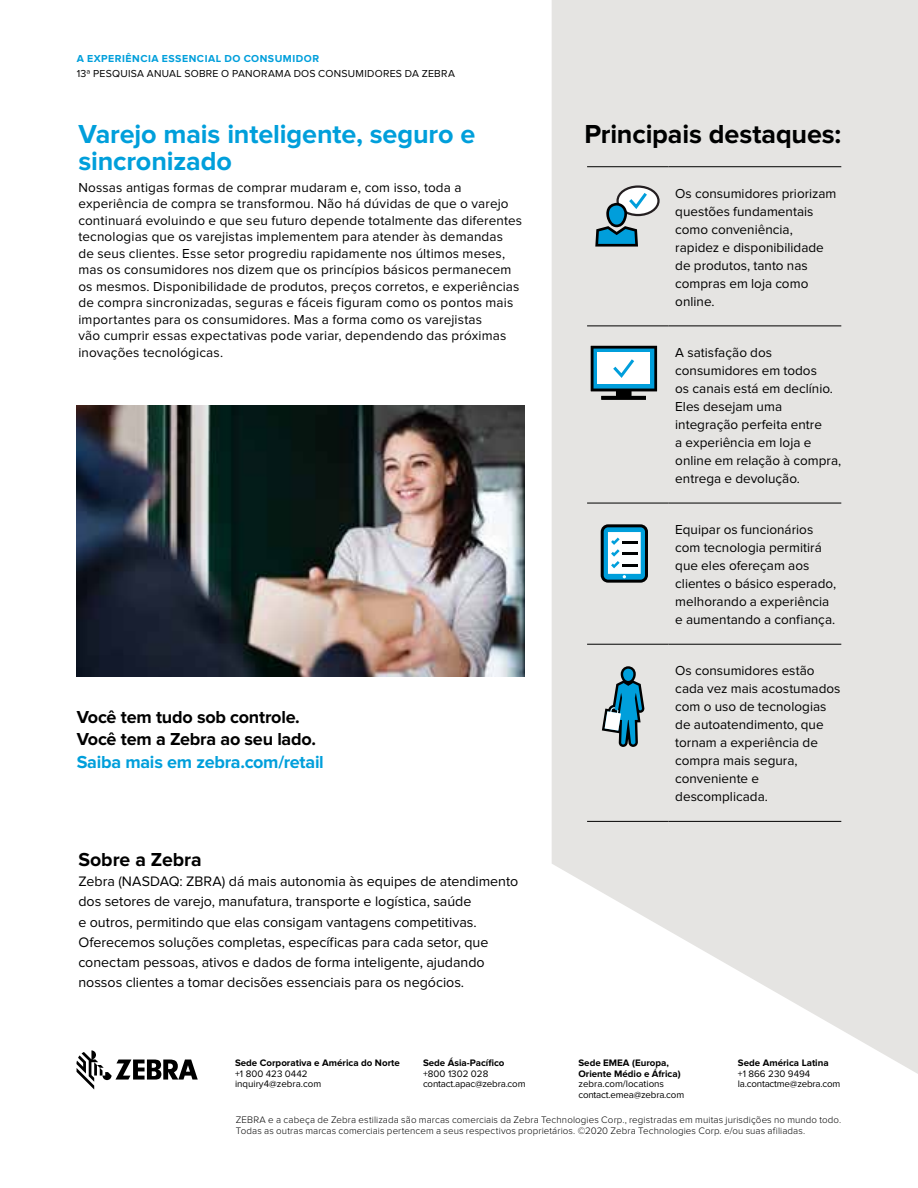
<style>
.page{position:relative;width:918px;height:1188px;background:#fff}
.page>*{position:absolute;margin:0;border:0;box-sizing:border-box;transform-origin:0 0}
.t1{font:700 27px/27px "Proxima Nova";letter-spacing:-.005em;color:#009fdb}
.t2{font:700 27px "Proxima Nova";letter-spacing:-.005em;color:#000101}
.t3{font:700 19.5px "Proxima Nova";color:#000}
.t4{font:700 18px/22.5px "Proxima Nova";letter-spacing:-.01em;color:#000}
.t5{font:700 18px "Proxima Nova";letter-spacing:-.01em;color:#009fdb}
.t6{font:14.25px/20.2px "Proxima Nova";color:#000101}
.t7{font:13.5px/18px "Proxima Nova";letter-spacing:.005em;color:#000}
.t8{font:10.5px "Proxima Nova";letter-spacing:.025em;color:#000}
.t9{font:700 10.5px "Proxima Nova";letter-spacing:.045em;color:#009fdb}
.t10{font:300 9.75px/10.5px "Proxima Nova";letter-spacing:.01em;color:#000}
.t11{font:9.75px/10.5px "Proxima Nova";letter-spacing:-.02em;color:#000}
.t12{font:700 9.75px/10.5px "Proxima Nova";color:#000}
.t13{font:9.75px/10.5px "Proxima Nova";color:#000}
</style>
<div class="page">
<svg style="left:552px;top:0;width:366px;height:1074px;background:#e7e6e4"></svg>
<img style="left:77px;top:405px;width:448px;height:271px">
<svg style="left:77px;top:1050px;width:121px;height:40px"></svg>
<hr style="left:587px;top:166px;width:82px;height:1px;background:#000">
<hr style="left:669px;top:166px;width:172px;height:1px;background:#000">
<hr style="left:587px;top:326px;width:82px;height:1px;background:#000">
<hr style="left:669px;top:326px;width:172px;height:1px;background:#000">
<hr style="left:587px;top:503px;width:82px;height:1px;background:#000">
<hr style="left:669px;top:503px;width:172px;height:1px;background:#000">
<hr style="left:587px;top:644px;width:82px;height:1px;background:#000">
<hr style="left:669px;top:644px;width:172px;height:1px;background:#000">
<hr style="left:587px;top:821px;width:82px;height:1px;background:#000">
<hr style="left:669px;top:821px;width:172px;height:1px;background:#000">
<svg style="left:591px;top:346px;width:66px;height:54px"></svg>
<svg style="left:618px;top:187px;width:40px;height:28px"></svg>
<div style="left:616px;top:185px;width:43px;height:31px;border:2px solid #241f21;border-radius:50%"></div>
<svg style="left:595px;top:190px;width:55px;height:57px"></svg>
<svg style="left:601px;top:524px;width:47px;height:59px"></svg>
<svg style="left:602px;top:666px;width:43px;height:81px;background:#70a1b2"></svg>
<p class="t9" style="left:77px;top:53px;width:244px">A EXPERIÊNCIA ESSENCIAL DO CONSUMIDOR</p>
<p class="t8" style="left:77px;top:68px;width:380px">13ª PESQUISA ANUAL SOBRE O PANORAMA DOS CONSUMIDORES DA ZEBRA</p>
<h1 class="t1" style="left:78px;top:121px;width:399px">Varejo mais inteligente, seguro e sincronizado</h1>
<p class="t7" style="left:78px;top:180px;width:445px;line-height:16.5px">Nossas antigas formas de comprar mudaram e, com isso, toda a experiência de compra se transformou. Não há dúvidas de que o varejo continuará evoluindo e que seu futuro depende totalmente das diferentes tecnologias que os varejistas implementem para atender às demandas<br>de seus clientes. Esse setor progrediu rapidamente nos últimos meses, mas os consumidores nos dizem que os princípios básicos permanecem os mesmos. Disponibilidade de produtos, preços corretos, e experiências de compra sincronizadas, seguras e fáceis figuram como os pontos mais importantes para os consumidores. Mas a forma como os varejistas<br>vão cumprir essas expectativas pode variar, dependendo das próximas inovações tecnológicas.</p>
<h3 class="t4" style="left:77px;top:706px;width:241px">Você tem tudo sob controle.<br>Você tem a Zebra ao seu lado.</h3>
<h3 class="t5" style="left:77px;top:751px;width:249px">Saiba mais em zebra.com/retail</h3>
<h2 class="t3" style="left:78px;top:848px;width:125px">Sobre a Zebra</h2>
<p class="t6" style="left:78px;top:872px;width:441px">Zebra (NASDAQ: ZBRA) dá mais autonomia às equipes de atendimento dos setores de varejo, manufatura, transporte e logística, saúde<br>e outros, permitindo que elas consigam vantagens competitivas.<br>Oferecemos soluções completas, específicas para cada setor, que conectam pessoas, ativos e dados de forma inteligente, ajudando nossos clientes a tomar decisões essenciais para os negócios.</p>
<h1 class="t2" style="left:584px;top:118px;width:258px">Principais destaques:</h1>
<p class="t7" style="left:675px;top:185px;width:163px">Os consumidores priorizam questões fundamentais como conveniência, rapidez e disponibilidade de produtos, tanto nas compras em loja como online.</p>
<p class="t7" style="left:675px;top:344px;width:168px">A satisfação dos consumidores em todos<br>os canais está em declínio.<br>Eles desejam uma integração perfeita entre<br>a experiência em loja e online em relação à compra, entrega e devolução.</p>
<p class="t7" style="left:675px;top:521px;width:162px">Equipar os funcionários com tecnologia permitirá que eles ofereçam aos clientes o básico esperado, melhorando a experiência e aumentando a confiança.</p>
<p class="t7" style="left:675px;top:662px;width:167px">Os consumidores estão cada vez mais acostumados com o uso de tecnologias de autoatendimento, que tornam a experiência de compra mais segura, conveniente e descomplicada.</p>
<p class="t12" style="left:423px;top:1058px;width:83px">Sede Ásia-Pacífico</p>
<p class="t11" style="left:423px;top:1069px;width:104px">+800 1302 028 contact.apac@zebra.com</p>
<p class="t12" style="left:235px;top:1058px;width:166px">Sede Corporativa e América do Norte</p>
<p class="t13" style="left:235px;top:1069px;width:88px">+1 800 423 0442 inquiry4@zebra.com</p>
<p class="t12" style="left:738px;top:1058px;width:92px">Sede América Latina</p>
<p class="t11" style="left:738px;top:1069px;width:104px">+1 866 230 9494 la.contactme@zebra.com</p>
<p class="t10" style="left:236px;top:1115px;width:607px">ZEBRA e a cabeça de Zebra estilizada são marcas comerciais da Zebra Technologies Corp., registradas em muitas jurisdições no mundo todo.<br>Todas as outras marcas comerciais pertencem a seus respectivos proprietários. ©2020 Zebra Technologies Corp. e/ou suas afiliadas.</p>
<p class="t12" style="left:578px;top:1058px;width:104px">Sede EMEA (Europa,<br>Oriente Médio e África)</p>
<p class="t11" style="left:578px;top:1079px;width:107px">zebra.com/locations contact.emea@zebra.com</p>
</div>
